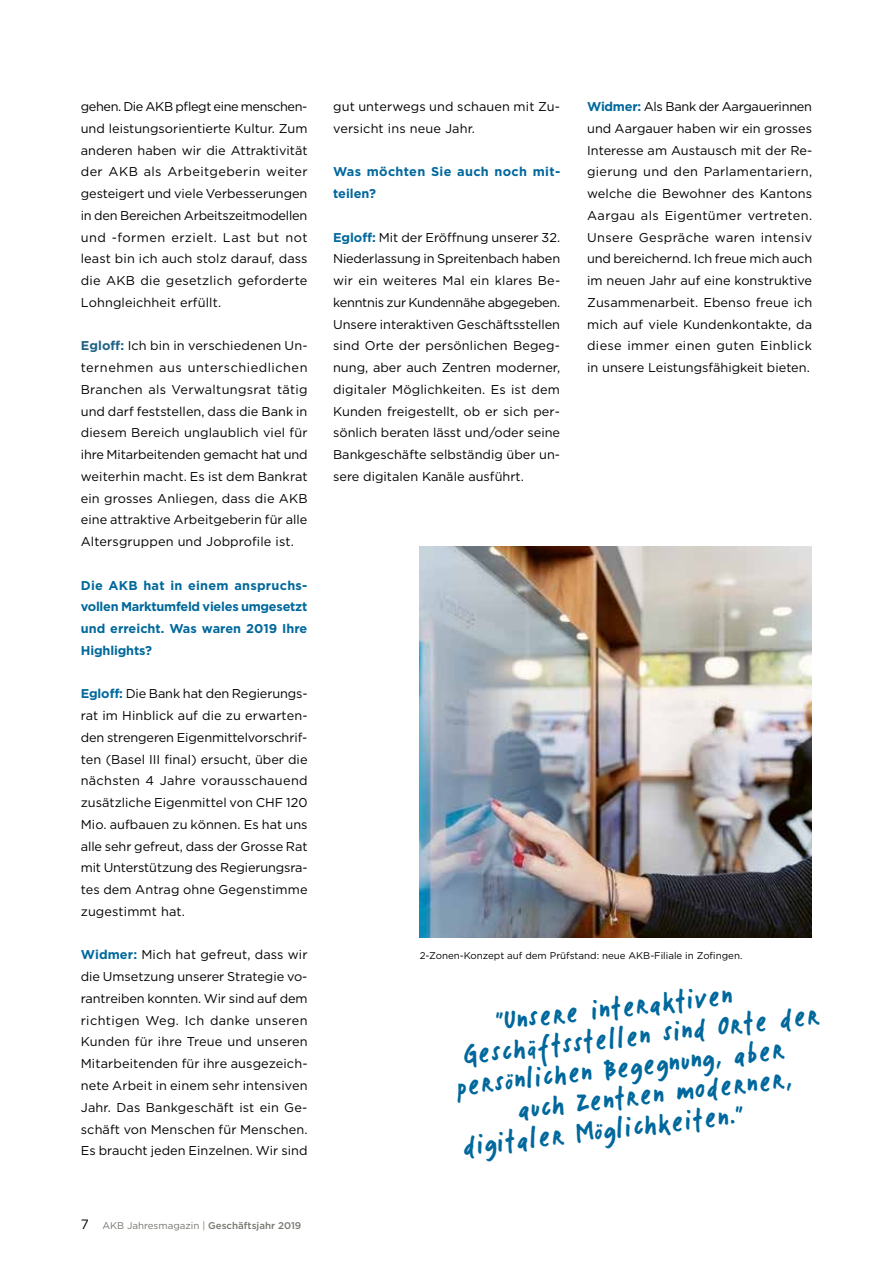
<style>
.page{position:relative;width:893px;height:1263px;background:#fff}
.page>*{position:absolute;margin:0;border:0;box-sizing:border-box;transform-origin:0 0}
.t1{font:45px "EPA Handschrift Bold";color:#00689c}
.t2{font:12.75px/21.8px "Gotham";letter-spacing:.01em;color:#000;text-align:justify}
.t3{font:700 12.75px/21.8px "Gotham";color:#00689c;text-align:justify}
.t4{font:700 12.75px/21.8px "Gotham";letter-spacing:.025em;color:#00689c}
.t5{font:9.75px "Gotham";color:#000}
.t6{font:9.75px "Gotham";color:#77756f}
.s1{font-weight:700;color:#206385}
.s2{font-weight:700;color:#00689c}
.s3{font-size:13.5px;color:#000}
.s4{font-weight:500}
</style>
<div class="page">
<img style="left:420px;top:546px;width:391px;height:392px">
<p class="t2" style="left:81px;top:95px;width:228px">gehen. Die AKB pflegt eine menschen&shy;und leistungsorientierte Kultur. Zum anderen haben wir die Attraktivität der AKB als Arbeitgeberin weiter gesteigert und viele Verbesserungen in den Bereichen Arbeitszeitmodellen und -formen erzielt. Last but not least bin ich auch stolz darauf, dass die AKB die gesetzlich geforderte Lohngleichheit erfüllt.</p>
<p class="t2" style="left:81px;top:335px;width:228px"><span class="s1">Egloff:</span> Ich bin in verschiedenen Un&shy;ternehmen aus unterschiedlichen Branchen als Verwaltungsrat tätig und darf feststellen, dass die Bank in diesem Bereich unglaublich viel für ihre Mitarbeitenden gemacht hat und weiterhin macht. Es ist dem Bankrat ein grosses Anliegen, dass die AKB eine attraktive Arbeitgeberin für alle Altersgruppen und Jobprofile ist.</p>
<p class="t3" style="left:81px;top:574px;width:228px">Die AKB hat in einem anspruchs&shy;vollen Marktumfeld vieles umgesetzt und erreicht. Was waren 2019 Ihre Highlights?</p>
<p class="t2" style="left:81px;top:683px;width:228px"><span class="s2">Egloff:</span> Die Bank hat den Regierungs&shy;rat im Hinblick auf die zu erwarten&shy;den strengeren Eigenmittelvorschrif&shy;ten (Basel III final) ersucht, über die nächsten 4 Jahre vorausschauend zusätzliche Eigenmittel von CHF 120<br>Mio. aufbauen zu können. Es hat uns alle sehr gefreut, dass der Grosse Rat mit Unterstützung des Regierungsra&shy;tes dem Antrag ohne Gegenstimme zugestimmt hat.</p>
<p class="t2" style="left:81px;top:944px;width:228px"><span class="s2">Widmer:</span> Mich hat gefreut, dass wir die Umsetzung unserer Strategie vo&shy;rantreiben konnten. Wir sind auf dem richtigen Weg. Ich danke unseren Kunden für ihre Treue und unseren Mitarbeitenden für ihre ausgezeich&shy;nete Arbeit in einem sehr intensiven Jahr. Das Bankgeschäft ist ein Ge&shy;schäft von Menschen für Menschen.<br>Es braucht jeden Einzelnen. Wir sind</p>
<p class="t6" style="left:81px;top:1219px;width:222px"><span class="s3">7</span> AKB Jahresmagazin | <span class="s4">Geschäftsjahr 2019</span></p>
<p class="t2" style="left:333px;top:95px;width:229px">gut unterwegs und schauen mit Zu&shy;versicht ins neue Jahr.</p>
<p class="t4" style="left:333px;top:161px;width:229px">Was möchten Sie auch noch mit&shy;teilen?</p>
<p class="t2" style="left:333px;top:226px;width:229px"><span class="s2">Egloff:</span> Mit der Eröffnung unserer 32.<br>Niederlassung in Spreitenbach haben wir ein weiteres Mal ein klares Be&shy;kenntnis zur Kundennähe abgegeben.<br>Unsere interaktiven Geschäftsstellen sind Orte der persönlichen Begeg&shy;nung, aber auch Zentren moderner, digitaler Möglichkeiten. Es ist dem Kunden freigestellt, ob er sich per&shy;sönlich beraten lässt und/oder seine Bankgeschäfte selbständig über un&shy;sere digitalen Kanäle ausführt.</p>
<p class="t2" style="left:587px;top:95px;width:227px"><span class="s2">Widmer:</span> Als Bank der Aargauerinnen und Aargauer haben wir ein grosses Interesse am Austausch mit der Re&shy;gierung und den Parlamentariern, welche die Bewohner des Kantons Aargau als Eigentümer vertreten.<br>Unsere Gespräche waren intensiv und bereichernd. Ich freue mich auch im neuen Jahr auf eine konstruktive Zusammenarbeit. Ebenso freue ich mich auf viele Kundenkontakte, da diese immer einen guten Einblick in unsere Leistungsfähigkeit bieten.</p>
<p class="t5" style="left:420px;top:949px;width:324px">2-Zonen-Konzept auf dem Prüfstand: neue AKB-Filiale in Zofingen.</p>
<h1 class="t1" style="left:491px;top:986px;width:241px;rotate:-6deg">"Unsere interaktiven</h1>
<h1 class="t1" style="left:460px;top:1020px;width:360px;rotate:-6deg">Geschäftsstellen sind Orte der</h1>
<h1 class="t1" style="left:452px;top:1051px;width:333px;rotate:-6deg">persönlichen Begegnung, aber</h1>
<h1 class="t1" style="left:513px;top:1074px;width:278px;rotate:-6deg">auch Zentren moderner,</h1>
<h1 class="t1" style="left:459px;top:1111px;width:285px;rotate:-6deg">digitaler Möglichkeiten."</h1>
</div>
